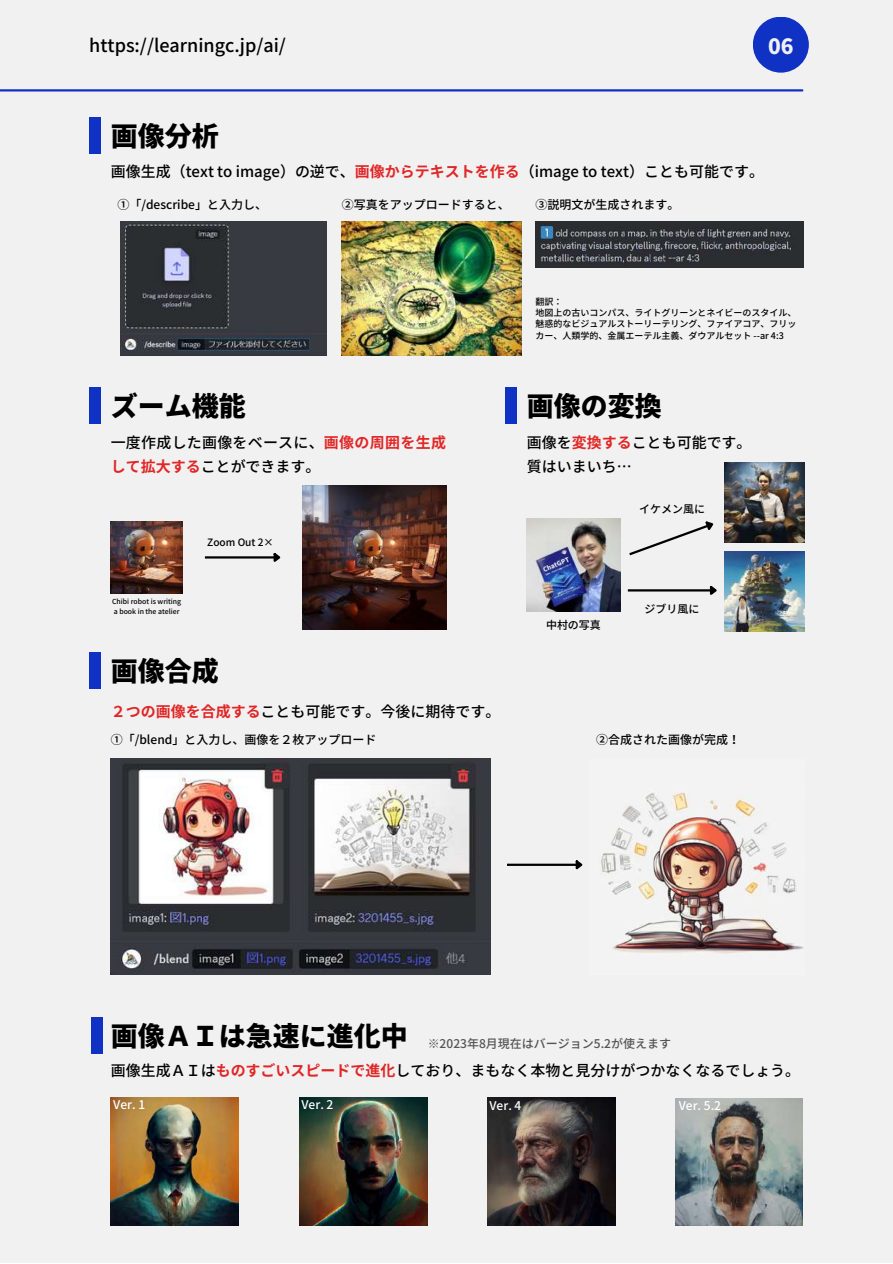
<style>
.page{position:relative;width:893px;height:1264px;background:#fff}
.page>*{position:absolute;margin:0;border:0;box-sizing:border-box;transform-origin:0 0}
.t1{font:900 27px "Noto Sans JP";color:#000}
.t2{font:900 21px "Noto Sans JP";color:#f1f1f1}
.t3{font:500 18px "Noto Sans JP";color:#000}
.t4{font:500 15px/23.5px "Noto Sans JP";color:#000}
.t5{font:500 12px "Noto Sans JP";color:#000}
.t6{font:500 12px "Noto Sans JP";color:#545454}
.t7{font:500 12px "Noto Sans JP";color:#fff}
.t8{font:500 10.95px "Noto Sans JP";color:#000}
.t9{font:500 10.05px "Noto Sans JP";color:#000}
.t10{font:500 9px/11.2px "Noto Sans JP";color:#000}
.t11{font:500 6.9px/9.8px "Noto Sans JP";color:#000}
.s1{font-weight:700;color:#e12626}
</style>
<div class="page">
<div style="left:0;top:0;width:892px;height:1262px;background:#f1f1f1"></div>
<hr style="left:0;top:89px;width:802px;height:2px;background:#1032c4">
<div style="left:752px;top:17px;width:56px;height:56px;background:#1032c4;border-radius:50%"></div>
<div style="left:89px;top:117px;width:12px;height:36px;background:#1032c4"></div>
<img style="left:120px;top:221px;width:206px;height:134px">
<img style="left:341px;top:221px;width:180px;height:134px">
<img style="left:535px;top:221px;width:268px;height:46px">
<img style="left:111px;top:521px;width:72px;height:72px">
<div style="left:89px;top:387px;width:12px;height:37px;background:#1032c4"></div>
<img style="left:303px;top:485px;width:143px;height:144px">
<hr style="left:205px;top:556px;width:69px;height:2px;background:#000">
<svg style="left:271px;top:553px;width:10px;height:9px"></svg>
<div style="left:505px;top:387px;width:12px;height:37px;background:#1032c4"></div>
<svg style="left:629px;top:521px;width:85px;height:35px"></svg>
<img style="left:526px;top:518px;width:94px;height:93px">
<img style="left:724px;top:462px;width:80px;height:80px">
<img style="left:724px;top:552px;width:80px;height:79px">
<hr style="left:627px;top:589px;width:83px;height:2px;background:#000">
<svg style="left:707px;top:586px;width:10px;height:9px"></svg>
<div style="left:89px;top:652px;width:12px;height:36px;background:#1032c4"></div>
<img style="left:601px;top:793px;width:203px;height:163px">
<img style="left:111px;top:758px;width:380px;height:216px">
<hr style="left:507px;top:863px;width:69px;height:2px;background:#000">
<svg style="left:573px;top:860px;width:10px;height:10px"></svg>
<div style="left:91px;top:1017px;width:12px;height:36px;background:#1032c4"></div>
<img style="left:111px;top:1097px;width:128px;height:128px">
<img style="left:675px;top:1098px;width:127px;height:127px">
<img style="left:487px;top:1097px;width:128px;height:128px">
<img style="left:299px;top:1097px;width:128px;height:128px">
<p class="t3" style="left:89px;top:31px;width:198px">https://learningc.jp/ai/</p>
<h2 class="t2" style="left:768px;top:29px;width:27px">06</h2>
<h1 class="t1" style="left:111px;top:115px;width:109px">画像分析</h1>
<p class="t4" style="left:111px;top:159px;width:654px">画像生成（text to image）の逆で、<span class="s1">画像からテキストを作る</span>（image to text）ことも可能です。</p>
<p class="t5" style="left:117px;top:195px;width:151px">①「/describe」と入力し、</p>
<p class="t5" style="left:341px;top:195px;width:169px">②写真をアップロードすると、</p>
<p class="t5" style="left:535px;top:195px;width:145px">③説明文が生成されます。</p>
<h1 class="t1" style="left:111px;top:385px;width:136px">ズーム機能</h1>
<p class="t4" style="left:111px;top:430px;width:337px">一度作成した画像をベースに、<span class="s1">画像の周囲を生成して拡大する</span>ことができます。</p>
<p class="t11" style="left:112px;top:596px;width:71px">Chibi robot is writing a book in the atelier</p>
<p class="t9" style="left:207px;top:534px;width:68px">Zoom Out 2×</p>
<p class="t10" style="left:535px;top:295px;width:262px">翻訳：<br>地図上の古いコンパス、ライトグリーンとネイビーのスタイル、魅惑的なビジュアルストーリーテリング、ファイアコア、フリッカー、人類学的、金属エーテル主義、ダウアルセット --ar 4:3</p>
<h1 class="t1" style="left:526px;top:385px;width:136px">画像の変換</h1>
<p class="t4" style="left:526px;top:430px;width:226px">画像を<span class="s1">変換する</span>ことも可能です。質はいまいち…</p>
<p class="t8" style="left:639px;top:500px;width:67px">イケメン風に</p>
<p class="t8" style="left:546px;top:616px;width:56px">中村の写真</p>
<p class="t8" style="left:644px;top:600px;width:56px">ジブリ風に</p>
<h1 class="t1" style="left:111px;top:650px;width:109px">画像合成</h1>
<p class="t4" style="left:111px;top:699px;width:391px"><span class="s1">２つの画像を合成する</span>ことも可能です。今後に期待です。</p>
<p class="t5" style="left:111px;top:730px;width:267px">①「/blend」と入力し、画像を２枚アップロード</p>
<p class="t5" style="left:596px;top:730px;width:145px">②合成された画像が完成！</p>
<h1 class="t1" style="left:111px;top:1015px;width:298px">画像ＡＩは急速に進化中</h1>
<p class="t4" style="left:111px;top:1058px;width:691px">画像生成ＡＩは<span class="s1">ものすごいスピードで進化</span>しており、まもなく本物と見分けがつかなくなるでしょう。</p>
<p class="t7" style="left:113px;top:1095px;width:33px">Ver. 1</p>
<p class="t7" style="left:301px;top:1095px;width:33px">Ver. 2</p>
<p class="t7" style="left:489px;top:1095px;width:33px">Ver. 4</p>
<p class="t7" style="left:678px;top:1095px;width:44px">Ver. 5.2</p>
<p class="t6" style="left:427px;top:1034px;width:245px">※2023年8月現在はバージョン5.2が使えます</p>
</div>
